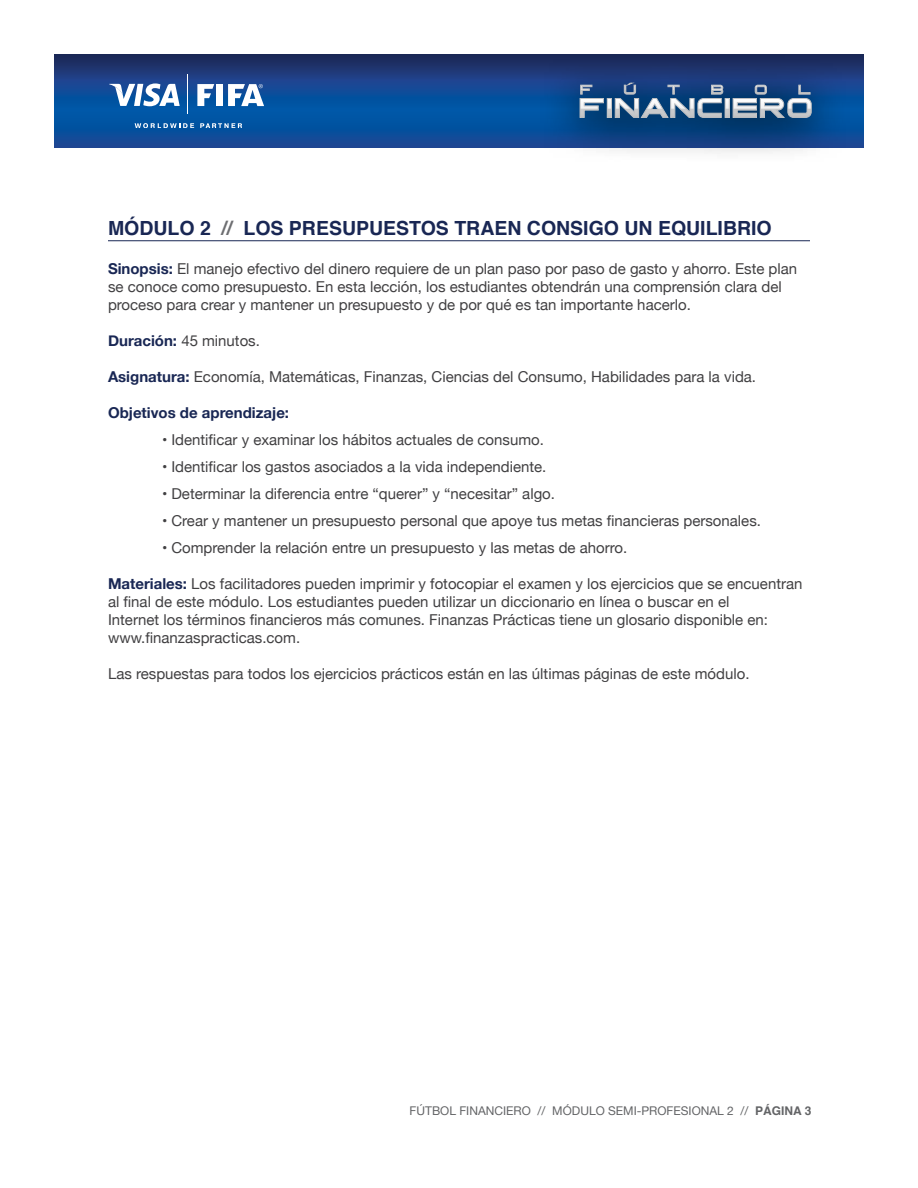
<style>
.page{position:relative;width:918px;height:1188px;background:#fff}
.page>*{position:absolute;margin:0;border:0;box-sizing:border-box;transform-origin:0 0}
.t1{font:700 19.5px "Helvetica";color:#192754}
.t2{font:15px/18px "Helvetica Neue";color:#414042}
.t3{font:700 15px "Helvetica Neue";color:#192754}
.t4{font:12px "Helvetica Neue";color:#636466}
.s1{color:#6d6e71}
.s2{font-weight:700;color:#192754}
.s3{font-family:"Helvetica";font-weight:700}
</style>
<div class="page">
<hr style="left:108px;top:240px;width:702px;height:1px;background:#192754">
<svg style="left:54px;top:54px;width:810px;height:94px;background:#10478f"></svg>
<svg style="left:200px;top:123px;width:42px;height:5px"></svg>
<svg style="left:135px;top:123px;width:59px;height:5px"></svg>
<svg style="left:109px;top:83px;width:71px;height:23px"></svg>
<hr style="left:188px;top:74px;width:1px;height:40px;background:#fff">
<svg style="left:197px;top:84px;width:17px;height:22px"></svg>
<div style="left:216px;top:84px;width:7px;height:22px;background:#fff"></div>
<svg style="left:228px;top:84px;width:36px;height:22px"></svg>
<div style="left:541px;top:54px;width:309px;height:111px;background:#000;opacity:.75"></div>
<svg style="left:580px;top:85px;width:24px;height:33px"></svg>
<svg style="left:609px;top:100px;width:1px;height:16px"></svg>
<div style="left:607px;top:98px;width:5px;height:20px;border:1px solid #c0c1c3"></div>
<svg style="left:615px;top:83px;width:108px;height:35px;background:#517298"></svg>
<div style="left:725px;top:98px;width:4px;height:20px;border:1px solid #c0c1c3"></div>
<svg style="left:733px;top:85px;width:79px;height:33px;background:#6481a1"></svg>
<h1 class="t1" style="left:108px;top:212px;width:665px">MÓDULO 2 <span class="s1">//</span> LOS PRESUPUESTOS TRAEN CONSIGO UN EQUILIBRIO</h1>
<p class="t2" style="left:108px;top:260px;width:691px"><span class="s2">Sinopsis:</span> El manejo efectivo del dinero requiere de un plan paso por paso de gasto y ahorro. Este plan se conoce como presupuesto. En esta lección, los estudiantes obtendrán una comprensión clara del proceso para crear y mantener un presupuesto y de por qué es tan importante hacerlo.</p>
<p class="t2" style="left:108px;top:332px;width:153px"><span class="s2">Duración:</span> 45 minutos.</p>
<p class="t2" style="left:108px;top:368px;width:650px"><span class="s2">Asignatura:</span> Economía, Matemáticas, Finanzas, Ciencias del Consumo, Habilidades para la vida.</p>
<p class="t3" style="left:108px;top:400px;width:183px">Objetivos de aprendizaje:</p>
<p class="t2" style="left:162px;top:431px;width:383px">• Identificar y examinar los hábitos actuales de consumo.</p>
<p class="t2" style="left:162px;top:458px;width:386px">• Identificar los gastos asociados a la vida independiente.</p>
<p class="t2" style="left:162px;top:485px;width:395px">• Determinar la diferencia entre “querer” y “necesitar” algo.</p>
<p class="t2" style="left:162px;top:512px;width:601px">• Crear y mantener un presupuesto personal que apoye tus metas financieras personales.</p>
<p class="t2" style="left:162px;top:539px;width:467px">• Comprender la relación entre un presupuesto y las metas de ahorro.</p>
<p class="t2" style="left:108px;top:575px;width:696px"><span class="s2">Materiales:</span> Los facilitadores pueden imprimir y fotocopiar el examen y los ejercicios que se encuentran al final de este módulo. Los estudiantes pueden utilizar un diccionario en línea o buscar en el<br>Internet los términos financieros más comunes. Finanzas Prácticas tiene un glosario disponible en: www.finanzaspracticas.com.</p>
<p class="t2" style="left:108px;top:665px;width:643px">Las respuestas para todos los ejercicios prácticos están en las últimas páginas de este módulo.</p>
<p class="t4" style="left:410px;top:1102px;width:403px">FÚTBOL FINANCIERO // MÓDULO SEMI-PROFESIONAL 2 // <span class="s3">PÁGINA 3</span></p>
</div>
